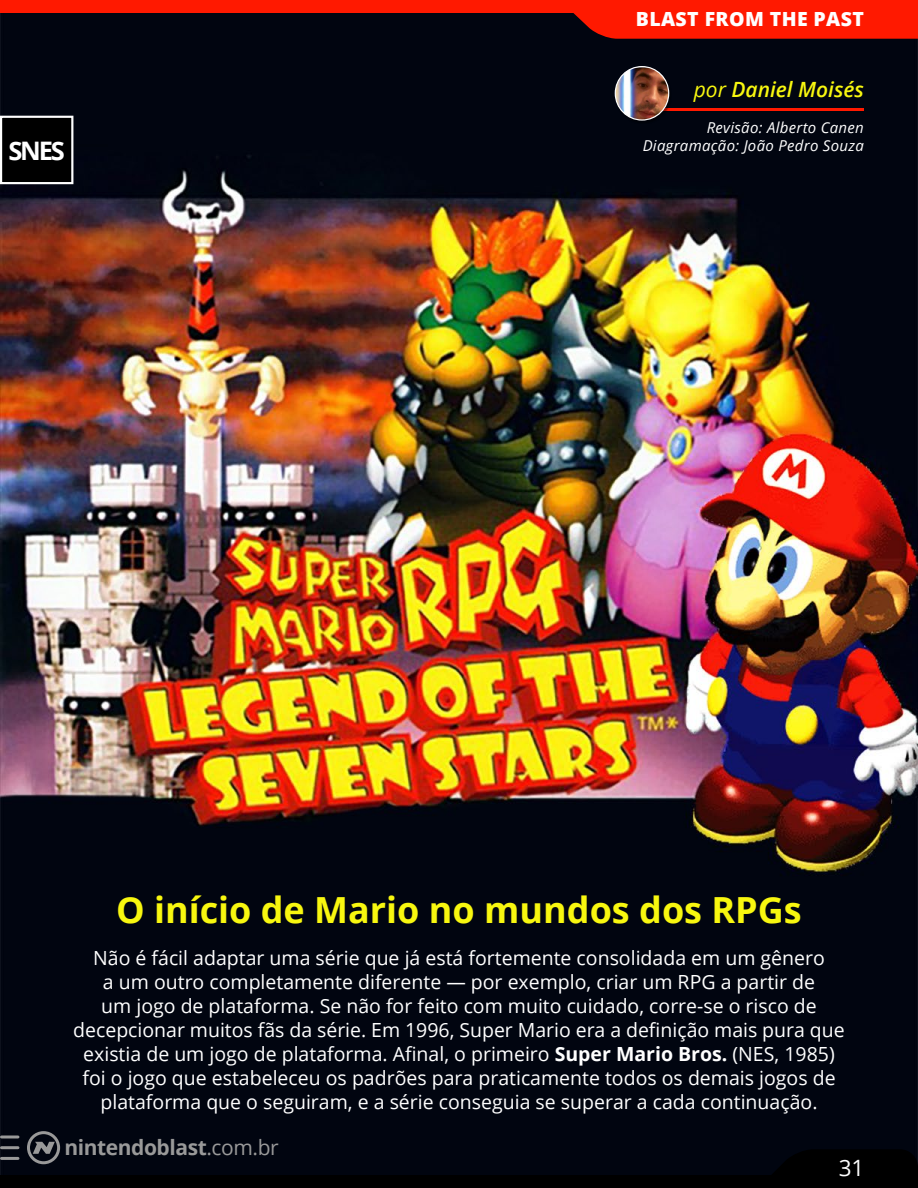
<style>
.page{position:relative;width:918px;height:1188px;background:#fff}
.page>*{position:absolute;margin:0;border:0;box-sizing:border-box;transform-origin:0 0}
.t1{font:700 36px "Open Sans";color:#f8f70f}
.t2{font:700 25.5px "Open Sans";color:#fff}
.t3{font:22.5px "Open Sans";color:#fff}
.t4{font:700 21px "Open Sans";letter-spacing:-.02em;color:#999}
.t5{font:italic 600 21px "Open Sans";color:#f8f70f}
.t6{font:19.5px/24px "Open Sans";color:#fff;text-align:center}
.t7{font:800 19.5px "Open Sans";letter-spacing:.02em;color:#fff}
.t8{font:italic 15px/18px "Open Sans";letter-spacing:.02em;color:#fff;text-align:right}
.s1{font-weight:400}
.s2{font-weight:700}
</style>
<div class="page">
<img style="left:0;top:13px;width:918px;height:1162px">
<svg style="left:0;top:115px;width:75px;height:70px;background:#1d1d1d"></svg>
<hr style="left:638px;top:108px;width:226px;height:3px;background:#ff1900">
<div style="left:615px;top:66px;width:57px;height:58px;background:#010510"></div>
<img style="left:615px;top:68px;width:54px;height:51px">
<div style="left:615px;top:66px;width:54px;height:55px;border:1px solid #fff;border-radius:50%"></div>
<div style="left:0;top:1175px;width:918px;height:13px;background:#000"></div>
<svg style="left:764px;top:1149px;width:154px;height:26px;background:#000002"></svg>
<svg style="left:565px;top:13px;width:353px;height:26px;background:#eb1701"></svg>
<div style="left:0;top:0;width:918px;height:13px;background:#ff1900"></div>
<div style="left:27px;top:1131px;width:33px;height:33px;border:3px solid #999;border-radius:50%"></div>
<svg style="left:33px;top:1142px;width:22px;height:12px"></svg>
<svg style="left:2px;top:1136px;width:16px;height:2px"></svg>
<hr style="left:2px;top:1146px;width:16px;height:3px;background:#999">
<hr style="left:2px;top:1157px;width:16px;height:3px;background:#999">
<h2 class="t2" style="left:9px;top:132px;width:58px">SNES</h2>
<p class="t7" style="left:636px;top:4px;width:230px">BLAST FROM THE PAST</p>
<p class="t5" style="left:694px;top:75px;width:172px"><span class="s1">por</span> Daniel Moisés</p>
<p class="t8" style="left:643px;top:118px;width:223px">Revisão: Alberto Canen<br>Diagramação: João Pedro Souza</p>
<h1 class="t1" style="left:116px;top:884px;width:687px">O início de Mario no mundos dos RPGs</h1>
<p class="t6" style="left:73px;top:945px;width:773px">Não é fácil adaptar uma série que já está fortemente consolidada em um gênero<br>a um outro completamente diferente — por exemplo, criar um RPG a partir de<br>um jogo de plataforma. Se não for feito com muito cuidado, corre-se o risco de decepcionar muitos fãs da série. Em 1996, Super Mario era a definição mais pura que existia de um jogo de plataforma. Afinal, o primeiro <span class="s2">Super Mario Bros.</span> (NES, 1985) foi o jogo que estabeleceu os padrões para praticamente todos os demais jogos de plataforma que o seguiram, e a série conseguia se superar a cada continuação.</p>
<p class="t4" style="left:64px;top:1132px;width:216px">nintendoblast<span class="s1">.com.br</span></p>
<p class="t3" style="left:839px;top:1153px;width:27px">31</p>
</div>
